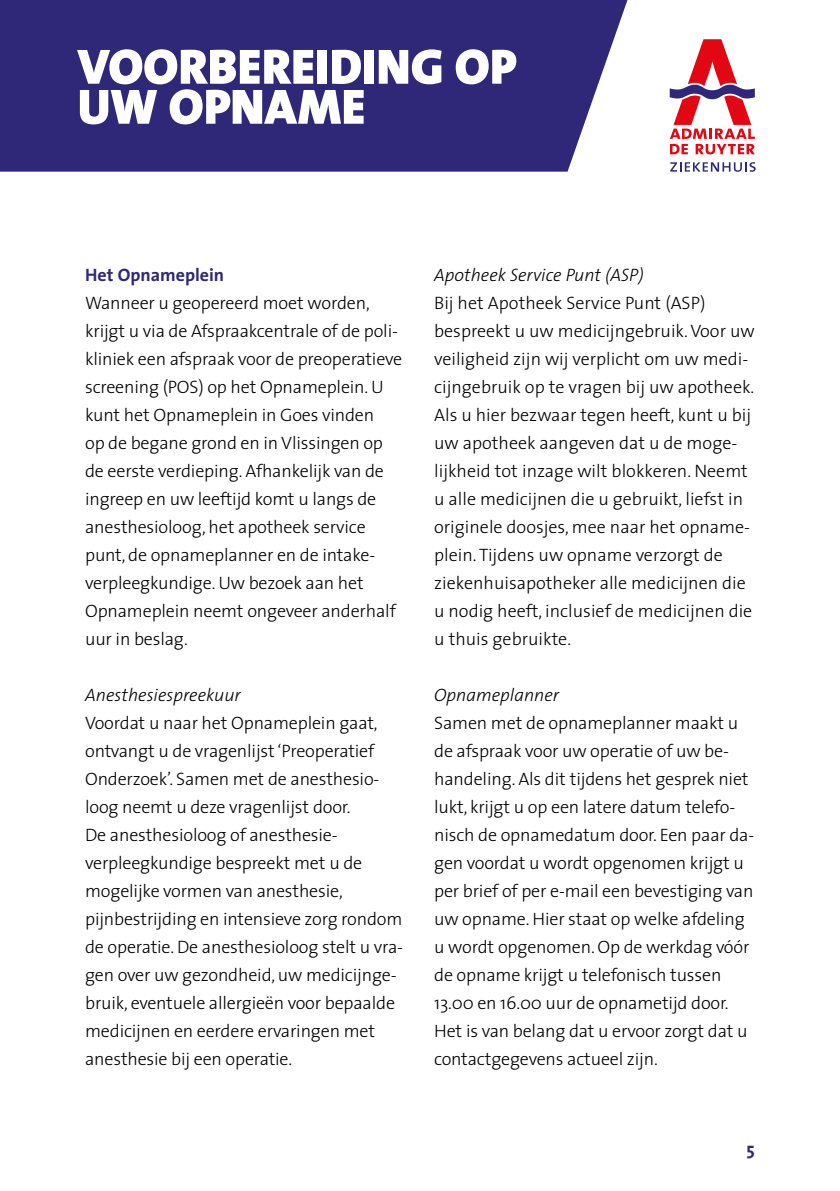
<style>
.page{position:relative;width:840px;height:1191px;background:#fff}
.page>*{position:absolute;margin:0;border:0;box-sizing:border-box;transform-origin:0 0}
.t1{font:900 50px/40px "The Sans";color:#fff}
.t2{font:300 18px/28px "The Sans";letter-spacing:-.01em;color:#000}
.t3{font:italic 300 18px "The Sans";color:#000}
.t4{font:700 18px "The Sans";color:#2f2777}
</style>
<div class="page">
<div style="left:0;top:0;width:627px;height:172px;background:#2f2777"></div>
<svg style="left:669px;top:39px;width:85px;height:115px"></svg>
<svg style="left:670px;top:162px;width:85px;height:10px"></svg>
<p class="t1" style="left:77px;top:46px;width:440px">VOORBEREIDING OP<br>UW OPNAME</p>
<p class="t4" style="left:85px;top:260px;width:140px">Het Opnameplein</p>
<p class="t2" style="left:85px;top:288px;width:318px">Wanneer u geopereerd moet worden, krijgt u via de Afspraakcentrale of de poli&shy;kliniek een afspraak voor de preoperatieve screening (POS) op het Opnameplein. U kunt het Opnameplein in Goes vinden<br>op de begane grond en in Vlissingen op de eerste verdieping. Afhankelijk van de ingreep en uw leeftijd komt u langs de anesthesioloog, het apotheek service punt, de opnameplanner en de intake&shy;verpleegkundige. Uw bezoek aan het Opnameplein neemt ongeveer anderhalf uur in beslag.</p>
<p class="t3" style="left:85px;top:680px;width:157px">Anesthesiespreekuur</p>
<p class="t2" style="left:85px;top:708px;width:319px">Voordat u naar het Opnameplein gaat, ontvangt u de vragenlijst‘Preoperatief Onderzoek’. Samen met de anesthesio&shy;loog neemt u deze vragenlijst door.<br>De anesthesioloog of anesthesie&shy;verpleegkundige bespreekt met u de mogelijke vormen van anesthesie, pijnbestrijding en intensieve zorg rondom de operatie. De anesthesioloog stelt u vra&shy;gen over uw gezondheid, uw medicijnge&shy;bruik, eventuele allergieën voor bepaalde medicijnen en eerdere ervaringen met anesthesie bij een operatie.</p>
<p class="t3" style="left:434px;top:260px;width:211px">Apotheek Service Punt (ASP)</p>
<p class="t2" style="left:434px;top:288px;width:322px">Bij het Apotheek Service Punt (ASP) bespreekt u uw medicijngebruik.Voor uw veiligheid zijn wij verplicht om uw medi&shy;cijngebruik op te vragen bij uw apotheek.<br>Als u hier bezwaar tegen heeft, kunt u bij uw apotheek aangeven dat u de moge&shy;lijkheid tot inzage wilt blokkeren. Neemt u alle medicijnen die u gebruikt, liefst in originele doosjes, mee naar het opname&shy;plein. Tijdens uw opname verzorgt de ziekenhuisapotheker alle medicijnen die u nodig heeft, inclusief de medicijnen die u thuis gebruikte.</p>
<p class="t3" style="left:434px;top:680px;width:126px">Opnameplanner</p>
<p class="t2" style="left:434px;top:708px;width:321px">Samen met de opnameplanner maakt u de afspraak voor uw operatie of uw be&shy;handeling. Als dit tijdens het gesprek niet lukt, krijgt u op een latere datum telefo&shy;nisch de opnamedatum door. Een paar da&shy;gen voordat u wordt opgenomen krijgt u per brief of per e-mail een bevestiging van uw opname. Hier staat op welke afdeling u wordt opgenomen. Op de werkdag vóór de opname krijgt u telefonisch tussen 13.00 en 16.00 uur de opnametijd door.<br>Het is van belang dat u ervoor zorgt dat u contactgegevens actueel zijn.</p>
<p class="t4" style="left:746px;top:1133px;width:10px">5</p>
</div>
